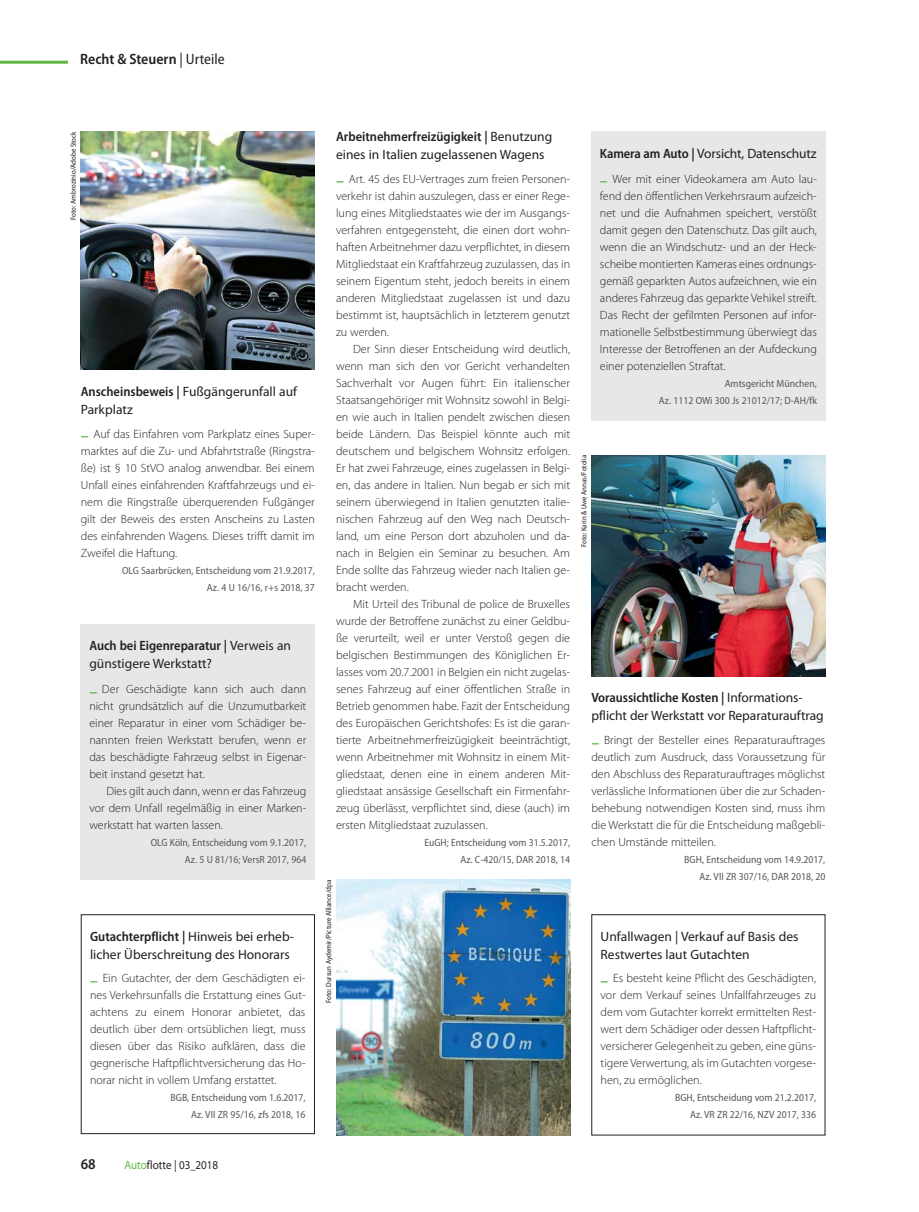
<style>
.page{position:relative;width:919px;height:1212px;background:#fff}
.page>*{position:absolute;margin:0;border:0;box-sizing:border-box;transform-origin:0 0}
.t1{font:600 semi-condensed 15px "Myriad Pro";color:#231f20}
.t2{font:13.5px/18px "Myriad Pro";color:#231f20}
.t3{font:300 12px/17px "Myriad Pro";color:#231f20;text-align:justify}
.t4{font:semi-expanded 12px "Myriad Pro";color:#231f20;scale:.85 1}
.t5{font:semi-condensed 10.5px/17px "Myriad Pro";color:#58595b;text-align:right}
.t6{font:semi-condensed 7.5px "Myriad Pro";color:#231f20}
.s1{font-weight:400}
.s2{font-weight:600;font-stretch:semi-condensed}
.s3{color:#61b645}
</style>
<div class="page">
<hr style="left:0;top:61px;width:68px;height:3px;background:#61b645">
<div style="left:81px;top:624px;width:234px;height:256px;background:#e6e7e8"></div>
<div style="left:591px;top:132px;width:234px;height:289px;background:#e6e7e8"></div>
<img style="left:591px;top:455px;width:234px;height:221px">
<img style="left:336px;top:880px;width:234px;height:255px">
<img style="left:81px;top:132px;width:234px;height:238px">
<div style="left:81px;top:914px;width:234px;height:220px;border:1px solid #231f20"></div>
<div style="left:591px;top:914px;width:234px;height:221px;border:1px solid #231f20"></div>
<p class="t1" style="left:80px;top:53px;width:146px">Recht &amp; Steuern <span class="s1">| Urteile</span></p>
<p class="t6" style="left:71px;top:220px;width:90px;rotate:-90deg">Foto: Ambrozinio/Adobe Stock</p>
<p class="t2" style="left:81px;top:384px;width:218px"><span class="s2">Anscheinsbeweis |</span> Fußgängerunfall auf<br>Parkplatz</p>
<p class="t3" style="left:81px;top:427px;width:235px;text-indent:13px">Auf das Einfahren vom Parkplatz eines Super&shy;marktes auf die Zu- und Abfahrtstraße (Ringstra&shy;ße) ist § 10 StVO analog anwendbar. Bei einem Unfall eines einfahrenden Kraftfahrzeugs und ei&shy;nem die Ringstraße überquerenden Fußgänger gilt der Beweis des ersten Anscheins zu Lasten des einfahrenden Wagens. Dieses trifft damit im Zweifel die Haftung.</p>
<p class="t5" style="left:122px;top:563px;width:194px">OLG Saarbrücken, Entscheidung vom 21.9.2017,<br>Az. 4 U 16/16, r+s 2018, 37</p>
<p class="t2" style="left:89px;top:638px;width:203px"><span class="s2">Auch bei Eigenreparatur |</span> Verweis an günstigere Werkstatt?</p>
<p class="t3" style="left:89px;top:682px;width:218px;text-indent:13px">Der Geschädigte kann sich auch dann nicht grundsätzlich auf die Unzumutbarkeit einer Reparatur in einer vom Schädiger be&shy;nannten freien Werkstatt berufen, wenn er das beschädigte Fahrzeug selbst in Eigenar&shy;beit instand gesetzt hat.</p>
<p class="t3" style="left:89px;top:784px;width:218px;text-indent:17px">Dies gilt auch dann, wenn er das Fahrzeug vor dem Unfall regelmäßig in einer Marken&shy;werkstatt hat warten lassen.</p>
<p class="t5" style="left:151px;top:835px;width:157px">OLG Köln, Entscheidung vom 9.1.2017,<br>Az. 5 U 81/16; VersR 2017, 964</p>
<p class="t2" style="left:90px;top:928px;width:205px"><span class="s2">Gutachterpflicht |</span> Hinweis bei erheb&shy;licher Überschreitung des Honorars</p>
<p class="t3" style="left:90px;top:971px;width:217px;text-indent:13px">Ein Gutachter, der dem Geschädigten ei&shy;nes Verkehrsunfalls die Erstattung eines Gut&shy;achtens zu einem Honorar anbietet, das deutlich über dem ortsüblichen liegt, muss diesen über das Risiko aufklären, dass die gegnerische Haftpflichtversicherung das Ho&shy;norar nicht in vollem Umfang erstattet.</p>
<p class="t5" style="left:171px;top:1090px;width:136px">BGB, Entscheidung vom 1.6.2017,<br>Az. VII ZR 95/16, zfs 2018, 16</p>
<p class="t2" style="left:336px;top:129px;width:218px"><span class="s2">Arbeitnehmerfreizügigkeit |</span> Benutzung eines in Italien zugelassenen Wagens</p>
<p class="t3" style="left:336px;top:172px;width:235px;text-indent:13px">Art. 45 des EU-Vertrages zum freien Personen&shy;verkehr ist dahin auszulegen, dass er einer Rege&shy;lung eines Mitgliedstaates wie der im Ausgangs&shy;verfahren entgegensteht, die einen dort wohn&shy;haften Arbeitnehmer dazu verpflichtet, in diesem Mitgliedstaat ein Kraftfahrzeug zuzulassen, das in seinem Eigentum steht, jedoch bereits in einem anderen Mitgliedstaat zugelassen ist und dazu bestimmt ist, hauptsächlich in letzterem genutzt zu werden.</p>
<p class="t3" style="left:336px;top:342px;width:235px;text-indent:17px">Der Sinn dieser Entscheidung wird deutlich, wenn man sich den vor Gericht verhandelten Sachverhalt vor Augen führt: Ein italienscher Staatsangehöriger mit Wohnsitz sowohl in Belgi&shy;en wie auch in Italien pendelt zwischen diesen beide Ländern. Das Beispiel könnte auch mit deutschem und belgischem Wohnsitz erfolgen.<br>Er hat zwei Fahrzeuge, eines zugelassen in Belgi&shy;en, das andere in Italien. Nun begab er sich mit seinem überwiegend in Italien genutzten italie&shy;nischen Fahrzeug auf den Weg nach Deutsch&shy;land, um eine Person dort abzuholen und da&shy;nach in Belgien ein Seminar zu besuchen. Am Ende sollte das Fahrzeug wieder nach Italien ge&shy;bracht werden.</p>
<p class="t3" style="left:336px;top:597px;width:235px;text-indent:17px">Mit Urteil des Tribunal de police de Bruxelles wurde der Betroffene zunächst zu einer Geldbu&shy;ße verurteilt, weil er unter Verstoß gegen die belgischen Bestimmungen des Königlichen Er&shy;lasses vom 20.7.2001 in Belgien ein nicht zugelas&shy;senes Fahrzeug auf einer öffentlichen Straße in Betrieb genommen habe. Fazit der Entscheidung des Europäischen Gerichtshofes: Es ist die garan&shy;tierte Arbeitnehmerfreizügigkeit beeinträchtigt, wenn Arbeitnehmer mit Wohnsitz in einem Mit&shy;gliedstaat, denen eine in einem anderen Mit&shy;gliedstaat ansässige Gesellschaft ein Firmenfahr&shy;zeug überlässt, verpflichtet sind, diese (auch) im ersten Mitgliedstaat zuzulassen.</p>
<p class="t5" style="left:424px;top:835px;width:147px">EuGH; Entscheidung vom 31.5.2017,<br>Az. C-420/15, DAR 2018, 14</p>
<p class="t6" style="left:326px;top:1003px;width:124px;rotate:-90deg">Foto: Dursun Aydemir/Picture Alliance/dpa</p>
<p class="t2" style="left:600px;top:146px;width:218px"><span class="s2">Kamera am Auto |</span> Vorsicht, Datenschutz</p>
<p class="t3" style="left:600px;top:172px;width:218px;text-indent:13px">Wer mit einer Videokamera am Auto lau&shy;fend den öffentlichen Verkehrsraum aufzeich&shy;net und die Aufnahmen speichert, verstößt damit gegen den Datenschutz. Das gilt auch, wenn die an Windschutz- und an der Heck&shy;scheibe montierten Kameras eines ordnungs&shy;gemäß geparkten Autos aufzeichnen, wie ein anderes Fahrzeug das geparkte Vehikel streift.<br>Das Recht der gefilmten Personen auf infor&shy;mationelle Selbstbestimmung überwiegt das Interesse der Betroffenen an der Aufdeckung einer potenziellen Straftat.</p>
<p class="t5" style="left:659px;top:376px;width:159px">Amtsgericht München,<br>Az. 1112 OWi 300 Js 21012/17; D-AH/fk</p>
<p class="t6" style="left:581px;top:547px;width:94px;rotate:-90deg">Foto: Karin &amp; Uwe Annas/Fotolia</p>
<p class="t2" style="left:591px;top:690px;width:234px"><span class="s2">Voraussichtliche Kosten |</span> Informations&shy;pflicht der Werkstatt vor Reparaturauftrag</p>
<p class="t3" style="left:591px;top:733px;width:235px;text-indent:13px">Bringt der Besteller eines Reparaturauftrages deutlich zum Ausdruck, dass Voraussetzung für den Abschluss des Reparaturauftrages möglichst verlässliche Informationen über die zur Schaden&shy;behebung notwendigen Kosten sind, muss ihm die Werkstatt die für die Entscheidung maßgebli&shy;chen Umstände mitteilen.</p>
<p class="t5" style="left:684px;top:852px;width:143px">BGH, Entscheidung vom 14.9.2017,<br>Az. VII ZR 307/16, DAR 2018, 20</p>
<p class="t2" style="left:600px;top:928px;width:199px">Unfallwagen | Verkauf auf Basis des<br>Restwertes laut Gutachten</p>
<p class="t3" style="left:600px;top:971px;width:217px;text-indent:13px">Es besteht keine Pflicht des Geschädigten, vor dem Verkauf seines Unfallfahrzeuges zu dem vom Gutachter korrekt ermittelten Rest&shy;wert dem Schädiger oder dessen Haftpflicht&shy;versicherer Gelegenheit zu geben, eine güns&shy;tigere Verwertung, als im Gutachten vorgese&shy;hen, zu ermöglichen.</p>
<p class="t5" style="left:675px;top:1090px;width:143px">BGH, Entscheidung vom 21.2.2017,<br>Az. VR ZR 22/16, NZV 2017, 336</p>
<p class="t1" style="left:81px;top:1159px;width:16px">68</p>
<p class="t4" style="left:124px;top:1158px;width:112px"><span class="s3">Auto</span>flotte | 03_2018</p>
</div>
